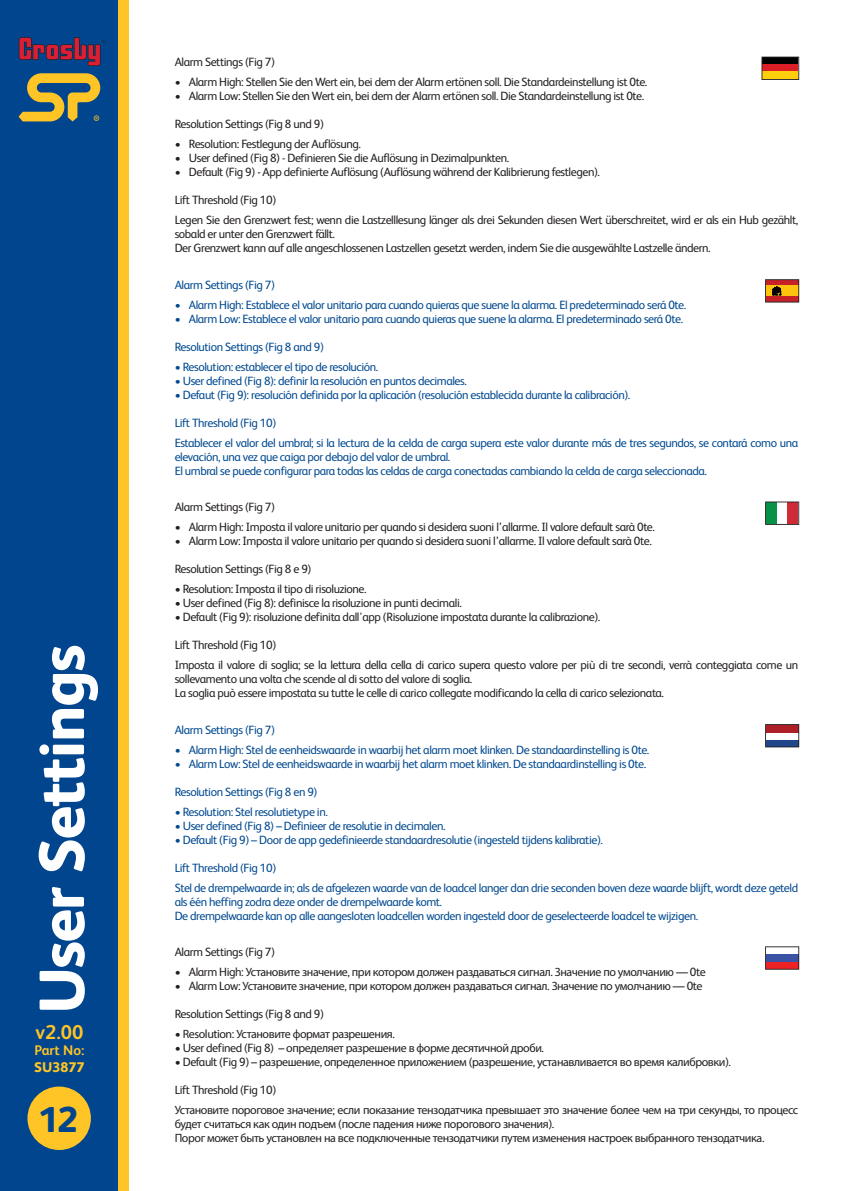
<style>
.page{position:relative;width:842px;height:1191px;background:#fff}
.page>*{position:absolute;margin:0;border:0;box-sizing:border-box;transform-origin:0 0}
.t1{font:800 64px "FS Albert";letter-spacing:-.025em;color:#fff}
.t2{font:800 36px "FS Albert";color:#00458d}
.t3{font:700 20px "FS Albert";color:#ffc425}
.t4{font:700 14px "FS Albert";color:#ffc425}
.t5{font:800 14px "FS Albert";color:#ffc425}
.t6{font:12px/20px "FS Albert";letter-spacing:-.035em;color:#231f20}
.t7{font:12px/20px "FS Albert";letter-spacing:-.035em;color:#004990}
.t8{font:12px/14px "Myriad Pro";letter-spacing:-.035em;color:#231f20}
.s1{font-family:"FS Albert"}
</style>
<div class="page">
<div style="left:0;top:0;width:118px;height:1191px;background:#00458d"></div>
<div style="left:118px;top:0;width:11px;height:1191px;background:#ffc425"></div>
<div style="left:27px;top:1086px;width:64px;height:64px;background:#ffc425;border-radius:50%"></div>
<svg style="left:761px;top:57px;width:38px;height:23px"></svg>
<svg style="left:765px;top:279px;width:34px;height:23px"></svg>
<svg style="left:765px;top:501px;width:34px;height:24px"></svg>
<svg style="left:765px;top:724px;width:34px;height:23px"></svg>
<svg style="left:765px;top:946px;width:34px;height:23px"></svg>
<svg style="left:19px;top:73px;width:81px;height:48px"></svg>
<svg style="left:19px;top:37px;width:86px;height:29px"></svg>
<h1 class="t1" style="left:24px;top:1014px;width:371px;rotate:-90deg">User Settings</h1>
<h3 class="t3" style="left:36px;top:1020px;width:49px">v2.00</h3>
<p class="t4" style="left:34px;top:1042px;width:51px">Part No:</p>
<p class="t5" style="left:34px;top:1059px;width:52px">SU3877</p>
<h2 class="t2" style="left:38px;top:1098px;width:42px">12</h2>
<p class="t6" style="left:175px;top:52px;width:102px">Alarm Settings (Fig 7)</p>
<p class="t6" style="left:175px;top:72px;width:474px">• Alarm High: Stellen Sie den Wert ein, bei dem der Alarm ertönen soll. Die Standardeinstellung ist 0te.</p>
<p class="t6" style="left:175px;top:86px;width:471px">• Alarm Low: Stellen Sie den Wert ein, bei dem der Alarm ertönen soll. Die Standardeinstellung ist 0te.</p>
<p class="t6" style="left:175px;top:114px;width:151px">Resolution Settings (Fig 8 und 9)</p>
<p class="t6" style="left:175px;top:134px;width:188px">• Resolution: Festlegung der Auflösung.</p>
<p class="t6" style="left:175px;top:148px;width:336px">• User defined (Fig 8) - Definieren Sie die Auflösung in Dezimalpunkten.</p>
<p class="t6" style="left:175px;top:162px;width:427px">• Default (Fig 9) - App definierte Auflösung (Auflösung während der Kalibrierung festlegen).</p>
<p class="t6" style="left:175px;top:190px;width:625px">Lift Threshold (Fig 10)<br>Legen Sie den Grenzwert fest; wenn die Lastzelllesung länger als drei Sekunden diesen Wert überschreitet, wird er als ein Hub gezählt,</p>
<p class="t6" style="left:175px;top:227px;width:537px;line-height:14px">sobald er unter den Grenzwert fällt.<br>Der Grenzwert kann auf alle angeschlossenen Lastzellen gesetzt werden, indem Sie die ausgewählte Lastzelle ändern.</p>
<p class="t7" style="left:175px;top:274px;width:102px">Alarm Settings (Fig 7)</p>
<p class="t7" style="left:175px;top:294px;width:513px">• Alarm High: Establece el valor unitario para cuando quieras que suene la alarma. El predeterminado será 0te.</p>
<p class="t7" style="left:175px;top:308px;width:510px">• Alarm Low: Establece el valor unitario para cuando quieras que suene la alarma. El predeterminado será 0te.</p>
<p class="t7" style="left:175px;top:336px;width:151px">Resolution Settings (Fig 8 and 9)</p>
<p class="t7" style="left:175px;top:356px;width:205px">• Resolution: establecer el tipo de resolución.</p>
<p class="t7" style="left:175px;top:370px;width:294px">• User defined (Fig 8): definir la resolución en puntos decimales.</p>
<p class="t7" style="left:175px;top:384px;width:457px">• Defaut (Fig 9): resolución definida por la aplicación (resolución establecida durante la calibración).</p>
<p class="t7" style="left:175px;top:412px;width:625px">Lift Threshold (Fig 10)<br>Establecer el valor del umbral; si la lectura de la celda de carga supera este valor durante más de tres segundos, se contará como una</p>
<p class="t7" style="left:175px;top:449px;width:534px;line-height:14px">elevación, una vez que caiga por debajo del valor de umbral.<br>El umbral se puede configurar para todas las celdas de carga conectadas cambiando la celda de carga seleccionada.</p>
<p class="t6" style="left:175px;top:497px;width:102px">Alarm Settings (Fig 7)</p>
<p class="t6" style="left:175px;top:517px;width:482px">• Alarm High: Imposta il valore unitario per quando si desidera suoni l’allarme. Il valore default sarà 0te.</p>
<p class="t6" style="left:175px;top:531px;width:479px">• Alarm Low: Imposta il valore unitario per quando si desidera suoni l’allarme. Il valore default sarà 0te.</p>
<p class="t6" style="left:175px;top:559px;width:138px">Resolution Settings (Fig 8 e 9)</p>
<p class="t6" style="left:175px;top:579px;width:193px">• Resolution: Imposta il tipo di risoluzione.</p>
<p class="t6" style="left:175px;top:593px;width:289px">• User defined (Fig 8): definisce la risoluzione in punti decimali.</p>
<p class="t6" style="left:175px;top:607px;width:427px">• Default (Fig 9): risoluzione definita dall'app (Risoluzione impostata durante la calibrazione).</p>
<p class="t6" style="left:175px;top:635px;width:625px">Lift Threshold (Fig 10)<br>Imposta il valore di soglia; se la lettura della cella di carico supera questo valore per più di tre secondi, verrà conteggiata come un</p>
<p class="t6" style="left:175px;top:672px;width:491px;line-height:14px">sollevamento una volta che scende al di sotto del valore di soglia.<br>La soglia può essere impostata su tutte le celle di carico collegate modificando la cella di carico selezionata.</p>
<p class="t7" style="left:175px;top:719px;width:102px">Alarm Settings (Fig 7)</p>
<p class="t7" style="left:175px;top:739px;width:476px">• Alarm High: Stel de eenheidswaarde in waarbij het alarm moet klinken. De standaardinstelling is 0te.</p>
<p class="t7" style="left:175px;top:753px;width:473px">• Alarm Low: Stel de eenheidswaarde in waarbij het alarm moet klinken. De standaardinstelling is 0te.</p>
<p class="t7" style="left:175px;top:781px;width:144px">Resolution Settings (Fig 8 en 9)</p>
<p class="t7" style="left:175px;top:801px;width:155px">• Resolution: Stel resolutietype in.</p>
<p class="t7" style="left:175px;top:815px;width:272px">• User defined (Fig 8) – Definieer de resolutie in decimalen.</p>
<p class="t7" style="left:175px;top:829px;width:430px">• Default (Fig 9) – Door de app gedefinieerde standaardresolutie (ingesteld tijdens kalibratie).</p>
<p class="t7" style="left:175px;top:857px;width:625px">Lift Threshold (Fig 10)<br>Stel de drempelwaarde in; als de afgelezen waarde van de loadcel langer dan drie seconden boven deze waarde blijft, wordt deze geteld</p>
<p class="t7" style="left:175px;top:894px;width:525px;line-height:14px">als één heffing zodra deze onder de drempelwaarde komt.<br>De drempelwaarde kan op alle aangesloten loadcellen worden ingesteld door de geselecteerde loadcel te wijzigen.</p>
<p class="t6" style="left:175px;top:941px;width:102px">Alarm Settings (Fig 7)</p>
<p class="t8" style="left:175px;top:964px;width:533px"><span class="s1">• Alarm High:</span> Установите значение<span class="s1">,</span> при котором должен раздаваться сигнал<span class="s1">.</span> Значение по умолчанию <span class="s1">— 0te</span></p>
<p class="t8" style="left:175px;top:978px;width:529px"><span class="s1">• Alarm Low:</span> Установите значение<span class="s1">,</span> при котором должен раздаваться сигнал<span class="s1">.</span> Значение по умолчанию <span class="s1">— 0te</span></p>
<p class="t6" style="left:175px;top:1003px;width:151px">Resolution Settings (Fig 8 and 9)</p>
<p class="t8" style="left:175px;top:1026px;width:222px"><span class="s1">•</span> Resolution<span class="s1">:</span> Установите формат разрешения<span class="s1">.</span></p>
<p class="t8" style="left:175px;top:1040px;width:371px"><span class="s1">• User defined (Fig 8) –</span> определяет разрешение в форме десятичной дроби<span class="s1">.</span></p>
<p class="t8" style="left:175px;top:1054px;width:558px"><span class="s1">• Default (Fig 9) –</span> разрешение<span class="s1">,</span> определенное приложением <span class="s1">(</span>разрешение<span class="s1">,</span> устанавливается во время калибровки<span class="s1">).</span></p>
<p class="t6" style="left:175px;top:1079px;width:103px">Lift Threshold (Fig 10)</p>
<p class="t8" style="left:175px;top:1102px;width:625px">Установите пороговое значение<span class="s1">;</span> если показание тензодатчика превышает это значение более чем на три секунды<span class="s1">,</span> то процесс будет считаться как один подъем <span class="s1">(</span>после падения ниже порогового значения<span class="s1">).<br></span>Порог может быть установлен на все подключенные тензодатчики путем изменения настроек выбранного тензодатчика<span class="s1">.</span></p>
</div>
